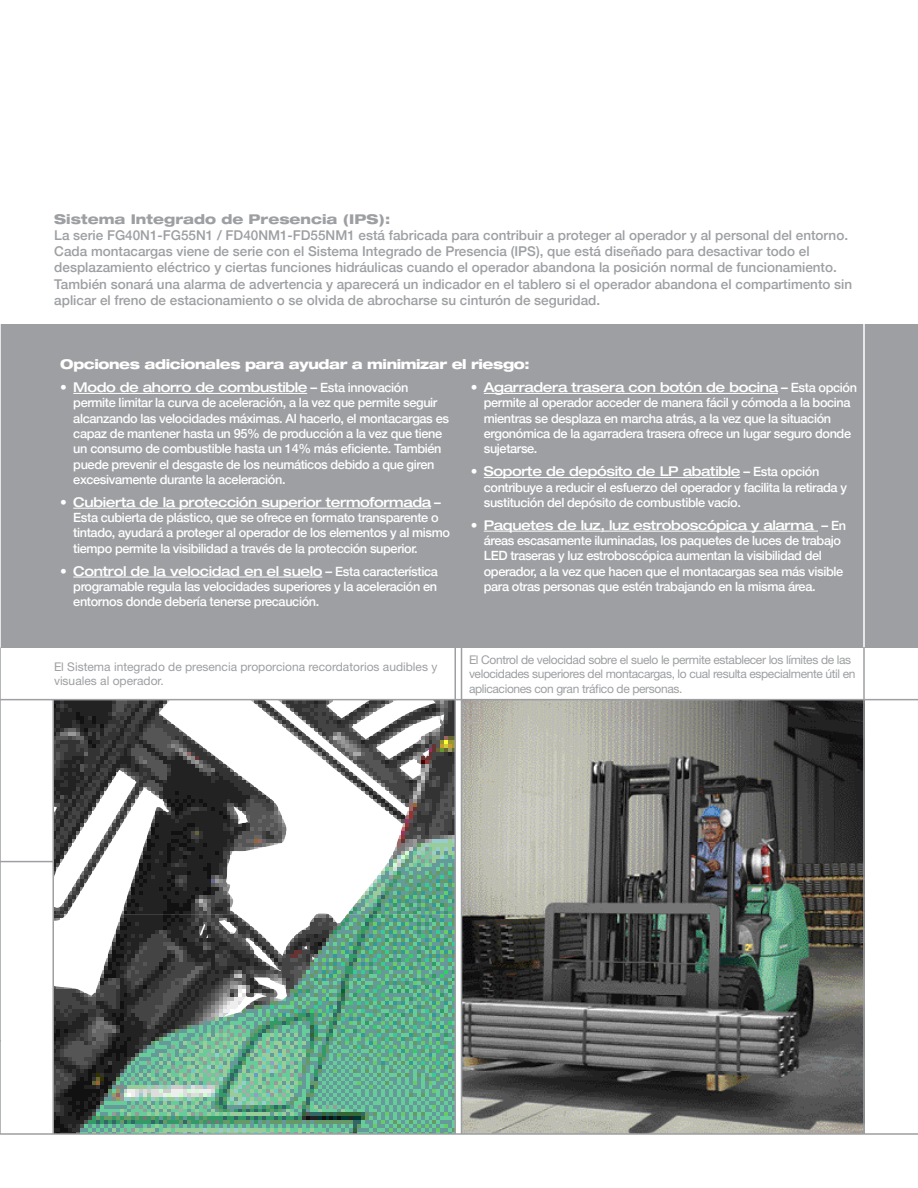
<style>
.page{position:relative;width:918px;height:1188px;background:#fff}
.page>*{position:absolute;margin:0;border:0;box-sizing:border-box;transform-origin:0 0}
.t1{font:500 13.5px/16.2px "Helvetica Neue";color:#9d9fa2}
.t2{font:500 expanded 13.5px "Helvetica Neue";letter-spacing:-.03em;color:#fff}
.t3{font:800 expanded 13.5px "Helvetica Neue";letter-spacing:-.03em;color:#fff}
.t4{font:800 expanded 13.5px "Helvetica Neue";color:#9d9fa2}
.t5{font:500 12.75px/15.3px "Helvetica Neue";letter-spacing:-.03em;color:#fff}
.t6{font:12px/14.4px "Helvetica Neue";letter-spacing:-.03em;color:#9d9fa2}
.t7{font:12px/14.4px "Helvetica Neue";color:#9d9fa2}
.s1{font-stretch:normal}
.s2{font-stretch:normal;font-size:12.75px}
</style>
<div class="page">
<img style="left:462px;top:700px;width:401px;height:433px">
<img style="left:54px;top:700px;width:400px;height:433px">
<div style="left:0;top:324px;width:918px;height:324px;background:#9d9fa2"></div>
<hr style="left:863px;top:264px;width:2px;height:383px;background:#fff">
<hr style="left:0;top:699px;width:918px;height:1px;background:#9d9fa2">
<hr style="left:73px;top:393px;width:234px;height:1px;background:#fff">
<hr style="left:73px;top:508px;width:358px;height:1px;background:#fff">
<hr style="left:73px;top:577px;width:249px;height:1px;background:#fff">
<hr style="left:484px;top:393px;width:294px;height:1px;background:#fff">
<hr style="left:484px;top:477px;width:256px;height:1px;background:#fff">
<hr style="left:484px;top:531px;width:334px;height:1px;background:#fff">
<hr style="left:0;top:861px;width:54px;height:1px;background:#9d9fa2">
<hr style="left:52px;top:699px;width:2px;height:435px;background:#9d9fa2">
<hr style="left:0;top:1133px;width:918px;height:2px;background:#9d9fa2">
<hr style="left:0;top:648px;width:1px;height:486px;background:#9d9fa2">
<hr style="left:454px;top:648px;width:2px;height:486px;background:#9d9fa2">
<hr style="left:461px;top:648px;width:1px;height:486px;background:#9d9fa2">
<hr style="left:863px;top:648px;width:2px;height:486px;background:#9d9fa2">
<img style="left:0;top:324px;width:1px;height:716px">
<p class="t4" style="left:54px;top:210px;width:338px">Sistema Integrado de Presencia (IPS):</p>
<p class="t1" style="left:54px;top:226px;width:800px">La serie FG40N1-FG55N1 / FD40NM1-FD55NM1 está fabricada para contribuir a proteger al operador y al personal del entorno.<br>Cada montacargas viene de serie con el Sistema Integrado de Presencia (IPS), que está diseñado para desactivar todo el desplazamiento eléctrico y ciertas funciones hidráulicas cuando el operador abandona la posición normal de funcionamiento.<br>También sonará una alarma de advertencia y aparecerá un indicador en el tablero si el operador abandona el compartimento sin aplicar el freno de estacionamiento o se olvida de abrocharse su cinturón de seguridad.</p>
<p class="t3" style="left:60px;top:356px;width:471px">Opciones adicionales para ayudar a minimizar el riesgo:</p>
<p class="t2" style="left:60px;top:379px;width:350px"><span class="s1">•</span> Modo de ahorro de combustible <span class="s1">–</span> <span class="s2">Esta innovación</span></p>
<p class="t5" style="left:73px;top:394px;width:377px">permite limitar la curva de aceleración, a la vez que permite seguir alcanzando las velocidades máximas. Al hacerlo, el montacargas es capaz de mantener hasta un 95% de producción a la vez que tiene un consumo de combustible hasta un 14% más eficiente. También puede prevenir el desgaste de los neumáticos debido a que giren excesivamente durante la aceleración.</p>
<p class="t2" style="left:60px;top:494px;width:382px"><span class="s1">•</span> Cubierta de la protección superior termoformada <span class="s1">–</span></p>
<p class="t5" style="left:73px;top:509px;width:378px">Esta cubierta de plástico, que se ofrece en formato transparente o tintado, ayudará a proteger al operador de los elementos y al mismo tiempo permite la visibilidad a través de la protección superior.</p>
<p class="t2" style="left:60px;top:562px;width:379px"><span class="s1">•</span> Control de la velocidad en el suelo <span class="s1">–</span> <span class="s2">Esta característica</span></p>
<p class="t5" style="left:73px;top:578px;width:365px">programable regula las velocidades superiores y la aceleración en entornos donde debería tenerse precaución.</p>
<p class="t2" style="left:471px;top:379px;width:388px"><span class="s1">•</span> Agarradera trasera con botón de bocina <span class="s1">–</span> <span class="s2">Esta opción</span></p>
<p class="t5" style="left:484px;top:394px;width:369px">permite al operador acceder de manera fácil y cómoda a la bocina mientras se desplaza en marcha atrás, a la vez que la situación ergonómica de la agarradera trasera ofrece un lugar seguro donde sujetarse.</p>
<p class="t2" style="left:471px;top:463px;width:350px"><span class="s1">•</span> Soporte de depósito de LP abatible <span class="s1">–</span> <span class="s2">Esta opción</span></p>
<p class="t5" style="left:484px;top:478px;width:365px">contribuye a reducir el esfuerzo del operador y facilita la retirada y sustitución del depósito de combustible vacío.</p>
<p class="t2" style="left:471px;top:517px;width:377px"><span class="s1">•</span> Paquetes de luz, luz estroboscópica y alarma <span class="s1">–</span> <span class="s2">En</span></p>
<p class="t5" style="left:484px;top:532px;width:361px">áreas escasamente iluminadas, los paquetes de luces de trabajo LED traseras y luz estroboscópica aumentan la visibilidad del operador, a la vez que hacen que el montacargas sea más visible para otras personas que estén trabajando en la misma área.</p>
<p class="t7" style="left:54px;top:659px;width:385px">El Sistema integrado de presencia proporciona recordatorios audibles y visuales al operador.</p>
<p class="t6" style="left:469px;top:652px;width:388px">El Control de velocidad sobre el suelo le permite establecer los límites de las velocidades superiores del montacargas, lo cual resulta especialmente útil en aplicaciones con gran tráfico de personas.</p>
</div>
